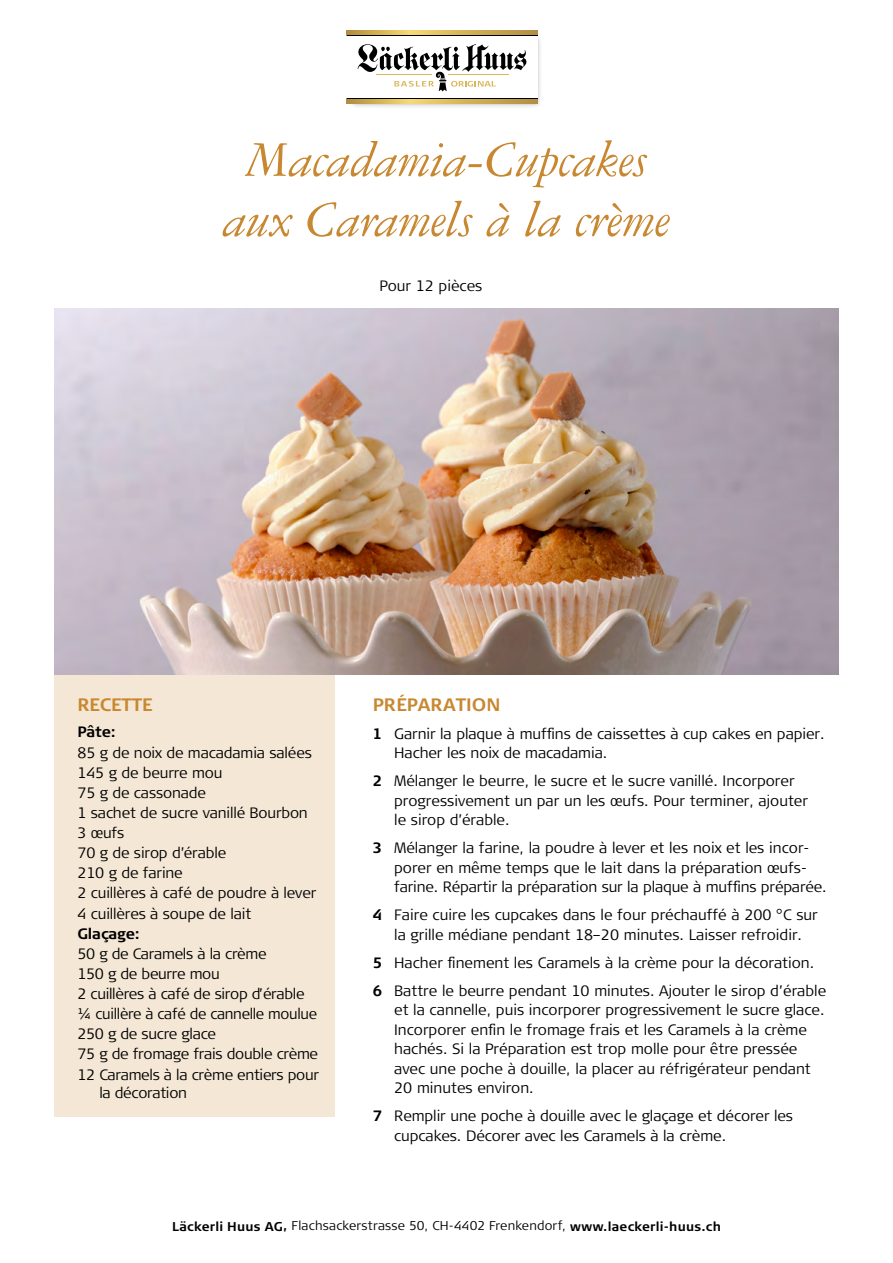
<style>
.page{position:relative;width:893px;height:1263px;background:#fff}
.page>*{position:absolute;margin:0;border:0;box-sizing:border-box;transform-origin:0 0}
.t1{font:italic 53.4px/60px "Garamond 3 LT Std";letter-spacing:-.01em;color:#c88831;text-align:center}
.t2{font:700 18px "Signa Column";color:#c88831}
.t3{font:300 15px/19.5px "Signa Column";color:#000}
.t4{font:300 15px/20.1px "Signa Column";letter-spacing:-.02em;color:#000}
.t5{font:700 15px "Signa Column";letter-spacing:-.01em;color:#000}
.t6{font:300 12.75px "Signa Column";letter-spacing:.015em;color:#000}
.s1{font-weight:700}
</style>
<div class="page">
<img style="left:347px;top:37px;width:193px;height:70px">
<svg style="left:347px;top:31px;width:191px;height:4px"></svg>
<svg style="left:347px;top:99px;width:191px;height:4px"></svg>
<div style="left:347px;top:36px;width:191px;height:62px;background:#fff"></div>
<hr style="left:347px;top:98px;width:191px;height:1px;background:#000">
<hr style="left:347px;top:35px;width:191px;height:1px;background:#000">
<svg style="left:358px;top:44px;width:168px;height:47px"></svg>
<div style="left:54px;top:674px;width:281px;height:442px;background:#f4e7d6"></div>
<img style="left:54px;top:308px;width:785px;height:366px">
<h1 class="t1" style="left:223px;top:130px;width:448px">Macadamia-Cupcakes aux Caramels à la crème</h1>
<p class="t3" style="left:379px;top:276px;width:105px">Pour 12 pièces</p>
<p class="t2" style="left:77px;top:693px;width:77px">RECETTE</p>
<p class="t5" style="left:77px;top:723px;width:40px">Pâte:</p>
<p class="t3" style="left:77px;top:742px;width:240px;line-height:20.1px">85 g de noix de macadamia salées<br>145 g de beurre mou<br>75 g de cassonade<br>1 sachet de sucre vanillé Bourbon<br>3 œufs<br>70 g de sirop d’érable<br>210 g de farine<br>2 cuillères à café de poudre à lever<br>4 cuillères à soupe de lait</p>
<p class="t5" style="left:77px;top:924px;width:64px">Glaçage:</p>
<p class="t4" style="left:77px;top:944px;width:243px">50 g de Caramels à la crème<br>150 g de beurre mou<br>2 cuillères à café de sirop d’érable ¼ cuillère à café de cannelle moulue<br>250 g de sucre glace<br>75 g de fromage frais double crème<br>12 Caramels à la crème entiers pour</p>
<p class="t4" style="left:99px;top:1082px;width:89px">la décoration</p>
<p class="t2" style="left:373px;top:693px;width:129px">PRÉPARATION</p>
<p class="t3" style="left:394px;top:724px;width:432px;text-indent:-21px"><span class="s1">1</span> Garnir la plaque à muffins de caissettes à cup cakes en papier.<br>Hacher les noix de macadamia.</p>
<p class="t3" style="left:394px;top:772px;width:415px;text-indent:-21px"><span class="s1">2</span> Mélanger le beurre, le sucre et le sucre vanillé. Incorporer progressivement un par un les œufs. Pour terminer, ajouter le sirop d’érable.</p>
<p class="t3" style="left:394px;top:839px;width:434px;text-indent:-21px"><span class="s1">3</span> Mélanger la farine, la poudre à lever et les noix et les incor&shy;porer en même temps que le lait dans la préparation œufs&shy;farine. Répartir la préparation sur la plaque à muffins préparée.</p>
<p class="t3" style="left:373px;top:906px;width:446px;text-align:center"><span class="s1">4</span> Faire cuire les cupcakes dans le four préchauffé à 200 °C sur la grille médiane pendant 18–20 minutes. Laisser refroidir.</p>
<p class="t3" style="left:373px;top:949px;width:455px;line-height:28px"><span class="s1">5</span> Hacher finement les Caramels à la crème pour la décoration.<br><span class="s1">6</span> Battre le beurre pendant 10 minutes. Ajouter le sirop d’érable</p>
<p class="t3" style="left:394px;top:1001px;width:432px">et la cannelle, puis incorporer progressivement le sucre glace.<br>Incorporer enfin le fromage frais et les Caramels à la crème hachés. Si la Préparation est trop molle pour être pressée avec une poche à douille, la placer au réfrigérateur pendant 20 minutes environ.</p>
<p class="t3" style="left:394px;top:1107px;width:400px;text-indent:-21px"><span class="s1">7</span> Remplir une poche à douille avec le glaçage et décorer les cupcakes. Décorer avec les Caramels à la crème.</p>
<p class="t6" style="left:172px;top:1217px;width:550px"><span class="s1">Läckerli Huus AG,</span> Flachsackerstrasse 50, CH-4402 Frenkendorf, <span class="s1">www.laeckerli-huus.ch</span></p>
</div>
